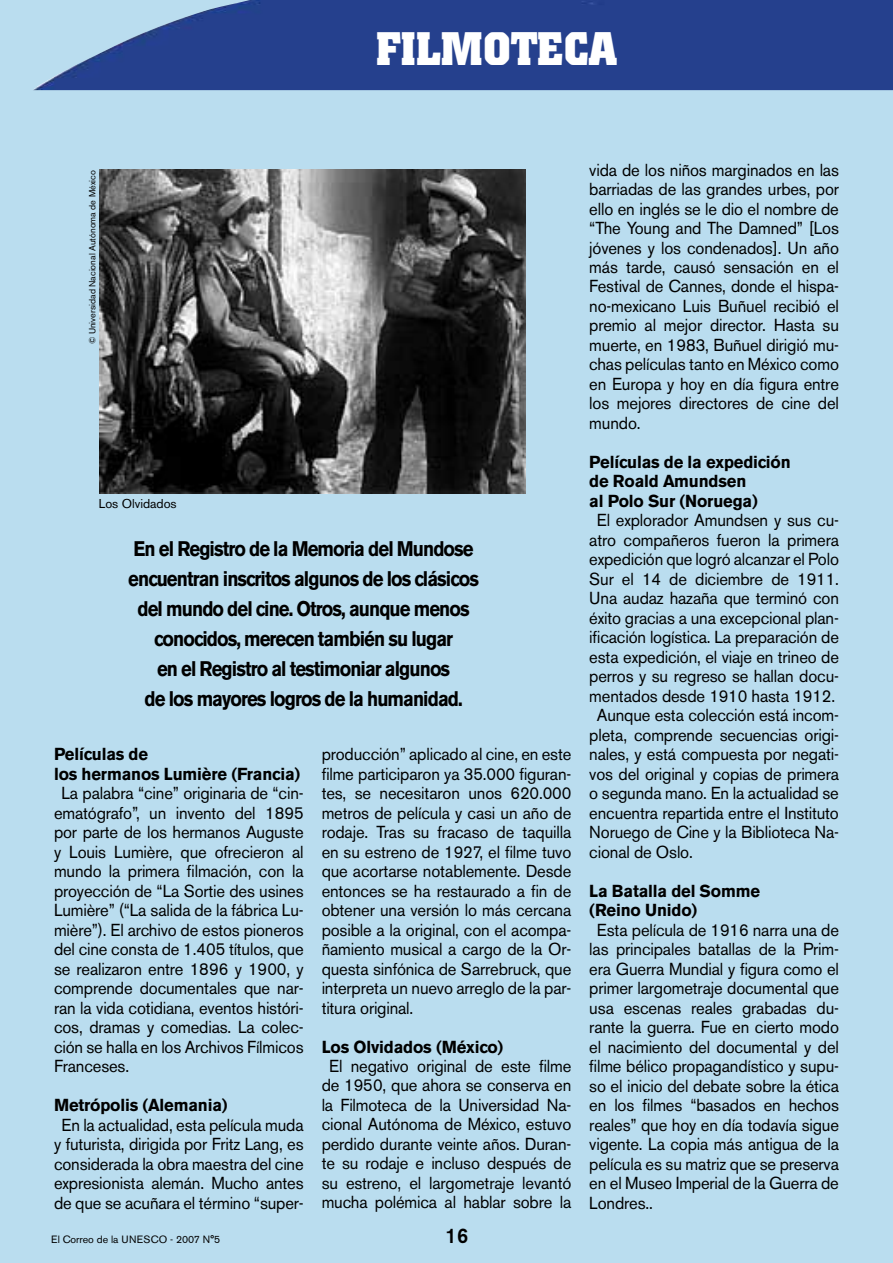
<style>
.page{position:relative;width:893px;height:1263px;background:#baddef}
.page>*{position:absolute;margin:0;border:0;box-sizing:border-box;transform-origin:0 0}
.t1{font:700 46.5px "Colossalis";letter-spacing:-.01em;color:#fff;scale:.96 1}
.t2{font:700 21px/30px "Akzidenz Grotesk BE";letter-spacing:-.05em;color:#000;text-align:center;scale:.88 1}
.t3{font:500 21px "Akzidenz Grotesk BE";color:#000;scale:.96 1}
.t4{font:17.25px/19.5px "Akzidenz Grotesk BE";letter-spacing:-.01em;color:#000;text-align:justify;scale:.96 1}
.t5{font:700 17.25px/19.5px "Akzidenz Grotesk BE";letter-spacing:-.01em;color:#000;scale:.96 1}
.t6{font:12.75px "Akzidenz Grotesk BE";color:#000}
.t7{font:10.5px "Akzidenz Grotesk BE";color:#000}
.t8{font:9px "Akzidenz Grotesk BE";color:#000}
</style>
<div class="page">
<img style="left:33px;top:0;width:860px;height:90px">
<img style="left:100px;top:170px;width:425px;height:323px">
<h1 class="t1" style="left:376px;top:22px;width:253px">FILMOTECA</h1>
<p class="t8" style="left:87px;top:344px;width:175px;rotate:-90deg">© Universidad Nacional Autónoma de México</p>
<p class="t6" style="left:99px;top:496px;width:80px">Los Olvidados</p>
<p class="t2" style="left:128px;top:533px;width:400px">En el Registro de la Memoria del Mundose encuentran inscritos algunos de los clásicos del mundo del cine. Otros, aunque menos conocidos, merecen también su lugar<br>en el Registro al testimoniar algunos<br>de los mayores logros de la humanidad.</p>
<p class="t5" style="left:54px;top:745px;width:258px">Películas de<br>los hermanos Lumière (Francia)</p>
<p class="t4" style="left:54px;top:783px;width:262px;text-indent:8px">La palabra “cine” originaria de “cin&shy;ematógrafo”, un invento del 1895 por parte de los hermanos Auguste y Louis Lumière, que ofrecieron al mundo la primera filmación, con la proyección de “La Sortie des usines Lumière” (“La salida de la fábrica Lu&shy;mière”). El archivo de estos pioneros del cine consta de 1.405 títulos, que se realizaron entre 1896 y 1900, y comprende documentales que nar&shy;ran la vida cotidiana, eventos históri&shy;cos, dramas y comedias. La colec&shy;ción se halla en los Archivos Fílmicos Franceses.</p>
<p class="t5" style="left:54px;top:1095px;width:182px">Metrópolis (Alemania)</p>
<p class="t4" style="left:54px;top:1115px;width:262px;text-align:center">En la actualidad, esta película muda y futurista, dirigida por Fritz Lang, es considerada la obra maestra del cine expresionista alemán. Mucho antes de que se acuñara el término “super-</p>
<p class="t7" style="left:51px;top:1233px;width:170px">El Correo de la UNESCO - 2007 N°5</p>
<p class="t4" style="left:322px;top:744px;width:262px">producción” aplicado al cine, en este filme participaron ya 35.000 figuran&shy;tes, se necesitaron unos 620.000 metros de película y casi un año de rodaje. Tras su fracaso de taquilla en su estreno de 1927, el filme tuvo que acortarse notablemente. Desde entonces se ha restaurado a fin de obtener una versión lo más cercana posible a la original, con el acompa&shy;ñamiento musical a cargo de la Or&shy;questa sinfónica de Sarrebruck, que interpreta un nuevo arreglo de la par&shy;titura original.</p>
<p class="t5" style="left:322px;top:1037px;width:191px">Los Olvidados (México)</p>
<p class="t4" style="left:322px;top:1056px;width:262px;text-align:center">El negativo original de este filme de 1950, que ahora se conserva en la Filmoteca de la Universidad Na&shy;cional Autónoma de México, estuvo perdido durante veinte años. Duran&shy;te su rodaje e incluso después de su estreno, el largometraje levantó mucha polémica al hablar sobre la</p>
<p class="t3" style="left:445px;top:1223px;width:25px">16</p>
<p class="t4" style="left:589px;top:160px;width:262px">vida de los niños marginados en las barriadas de las grandes urbes, por ello en inglés se le dio el nombre de “The Young and The Damned” [Los jóvenes y los condenados]. Un año más tarde, causó sensación en el Festival de Cannes, donde el hispa&shy;no-mexicano Luis Buñuel recibió el premio al mejor director. Hasta su muerte, en 1983, Buñuel dirigió mu&shy;chas películas tanto en México como en Europa y hoy en día figura entre los mejores directores de cine del mundo.</p>
<p class="t5" style="left:589px;top:452px;width:211px">Películas de la expedición de Roald Amundsen<br>al Polo Sur (Noruega)</p>
<p class="t4" style="left:597px;top:511px;width:254px">El explorador Amundsen y sus cu-</p>
<p class="t4" style="left:589px;top:530px;width:262px">atro compañeros fueron la primera</p>
<p class="t4" style="left:589px;top:550px;width:262px">expedición que logró alcanzar el Polo</p>
<p class="t4" style="left:589px;top:569px;width:262px">Sur el 14 de diciembre de 1911.</p>
<p class="t4" style="left:589px;top:589px;width:262px">Una audaz hazaña que terminó con</p>
<p class="t4" style="left:589px;top:608px;width:262px">éxito gracias a una excepcional plan-</p>
<p class="t4" style="left:589px;top:628px;width:262px">ificación logística. La preparación de</p>
<p class="t4" style="left:589px;top:647px;width:262px">esta expedición, el viaje en trineo de</p>
<p class="t4" style="left:589px;top:667px;width:262px">perros y su regreso se hallan docu-</p>
<p class="t4" style="left:589px;top:686px;width:258px">mentados desde 1910 hasta 1912.</p>
<p class="t4" style="left:597px;top:706px;width:254px">Aunque esta colección está incom-</p>
<p class="t4" style="left:589px;top:725px;width:262px">pleta, comprende secuencias origi-</p>
<p class="t4" style="left:589px;top:745px;width:262px">nales, y está compuesta por negati-</p>
<p class="t4" style="left:589px;top:764px;width:262px">vos del original y copias de primera</p>
<p class="t4" style="left:589px;top:784px;width:261px">o segunda mano. En la actualidad se</p>
<p class="t4" style="left:589px;top:803px;width:262px">encuentra repartida entre el Instituto</p>
<p class="t4" style="left:589px;top:823px;width:262px">Noruego de Cine y la Biblioteca Na-</p>
<p class="t4" style="left:589px;top:842px;width:109px">cional de Oslo.</p>
<p class="t5" style="left:589px;top:881px;width:179px">La Batalla del Somme (Reino Unido)</p>
<p class="t4" style="left:589px;top:920px;width:262px;text-indent:8px">Esta película de 1916 narra una de las principales batallas de la Prim&shy;era Guerra Mundial y figura como el primer largometraje documental que usa escenas reales grabadas du&shy;rante la guerra. Fue en cierto modo el nacimiento del documental y del filme bélico propagandístico y supu&shy;so el inicio del debate sobre la ética en los filmes “basados en hechos reales” que hoy en día todavía sigue vigente. La copia más antigua de la película es su matriz que se preserva en el Museo Imperial de la Guerra de Londres..</p>
</div>
